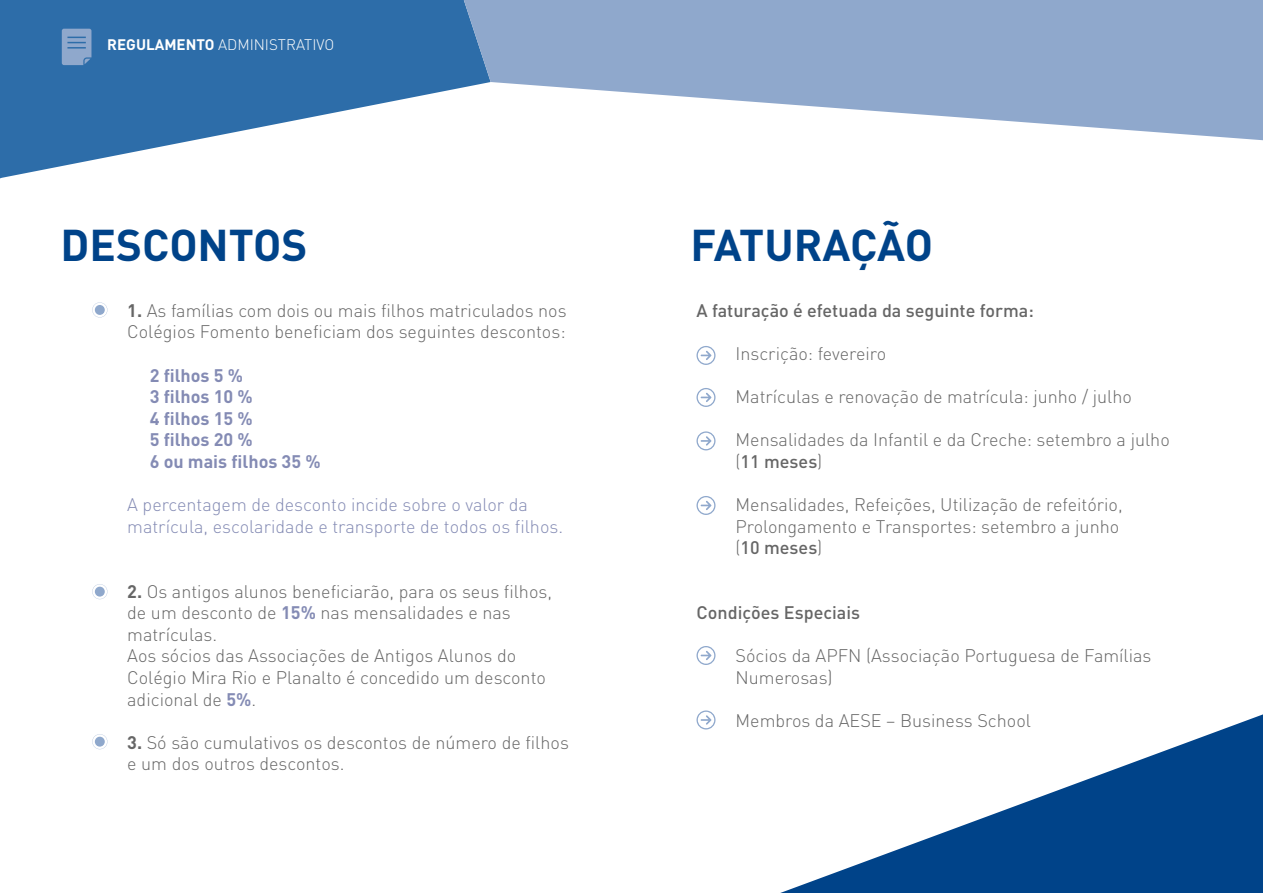
<style>
.page{position:relative;width:1263px;height:893px;background:#fff}
.page>*{position:absolute;margin:0;border:0;box-sizing:border-box;transform-origin:0 0}
.t1{font:700 43.95px "DIN";color:#004389}
.t2{font:300 18px/21.6px "DIN";color:#666}
.t3{font:300 18px/21.6px "DIN";color:#848bb4}
.t4{font:700 18px/21.6px "DIN";color:#848bb4}
.t5{font:500 18px "DIN";color:#666}
.t6{font:300 15.15px "DIN";color:#fff}
.s1{font-weight:700}
.s2{font-weight:500}
.s3{font-weight:700;color:#848bb4}
</style>
<div class="page">
<svg style="left:780px;top:714px;width:483px;height:179px"></svg>
<svg style="left:0;top:0;width:460px;height:178px;fill:#2d6da9"></svg>
<svg style="left:62px;top:29px;width:29px;height:36px"></svg>
<svg style="left:460px;top:0;width:803px;height:141px;fill:#8fa8cc"></svg>
<svg style="left:92px;top:302px;width:15px;height:15px"></svg>
<svg style="left:92px;top:584px;width:15px;height:15px"></svg>
<svg style="left:92px;top:734px;width:15px;height:15px"></svg>
<svg style="left:696px;top:346px;width:19px;height:19px"></svg>
<svg style="left:696px;top:388px;width:19px;height:19px"></svg>
<svg style="left:696px;top:431px;width:19px;height:19px"></svg>
<svg style="left:696px;top:496px;width:19px;height:19px"></svg>
<svg style="left:696px;top:646px;width:19px;height:19px"></svg>
<svg style="left:696px;top:710px;width:19px;height:19px"></svg>
<p class="t6" style="left:107px;top:35px;width:228px"><span class="s1">REGULAMENTO</span> ADMINISTRATIVO</p>
<h1 class="t1" style="left:61px;top:216px;width:248px">DESCONTOS</h1>
<h1 class="t1" style="left:690px;top:217px;width:244px">FATURAÇÃO</h1>
<p class="t5" style="left:696px;top:299px;width:339px">A faturação é efetuada da seguinte forma:</p>
<p class="t2" style="left:735px;top:343px;width:152px">Inscrição: fevereiro</p>
<p class="t2" style="left:735px;top:386px;width:398px">Matrículas e renovação de matrícula: junho / julho</p>
<p class="t2" style="left:735px;top:429px;width:436px">Mensalidades da Infantil e da Creche: setembro a julho (<span class="s2">11 meses</span>)</p>
<p class="t2" style="left:735px;top:494px;width:389px">Mensalidades, Refeições, Utilização de refeitório,<br>Prolongamento e Transportes: setembro a junho (<span class="s2">10 meses</span>)</p>
<p class="t2" style="left:127px;top:299px;width:441px"><span class="s1">1.</span> As famílias com dois ou mais filhos matriculados nos<br>Colégios Fomento beneficiam dos seguintes descontos:</p>
<p class="t4" style="left:150px;top:364px;width:172px">2 filhos 5 %<br>3 filhos 10 %<br>4 filhos 15 %<br>5 filhos 20 %<br>6 ou mais filhos 35 %</p>
<p class="t3" style="left:127px;top:494px;width:437px">A percentagem de desconto incide sobre o valor da matrícula, escolaridade e transporte de todos os filhos.</p>
<p class="t2" style="left:127px;top:580px;width:426px"><span class="s1">2.</span> Os antigos alunos beneficiarão, para os seus filhos, de um desconto de <span class="s3">15%</span> nas mensalidades e nas matrículas.<br>Aos sócios das Associações de Antigos Alunos do Colégio Mira Rio e Planalto é concedido um desconto adicional de <span class="s3">5%</span>.</p>
<p class="t2" style="left:127px;top:731px;width:443px"><span class="s1">3.</span> Só são cumulativos os descontos de número de filhos e um dos outros descontos.</p>
<p class="t5" style="left:696px;top:601px;width:165px">Condições Especiais</p>
<p class="t2" style="left:735px;top:645px;width:417px">Sócios da APFN (Associação Portuguesa de Famílias<br>Numerosas)</p>
<p class="t2" style="left:735px;top:710px;width:297px">Membros da AESE – Business School</p>
</div>
